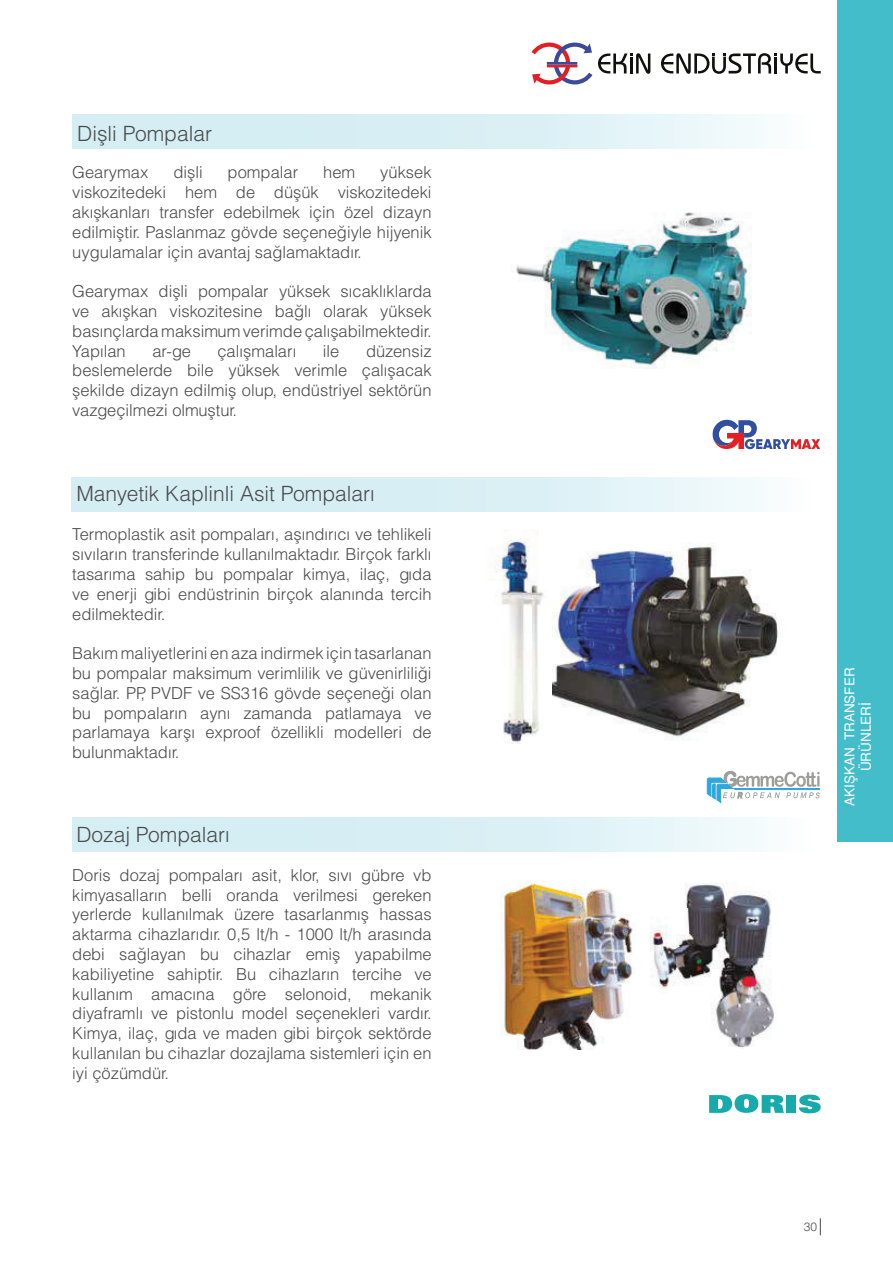
<style>
.page{position:relative;width:893px;height:1263px;background:#fff}
.page>*{position:absolute;margin:0;border:0;box-sizing:border-box;transform-origin:0 0}
.t1{font:21px "Helvetica Light Normal Tr";color:#494a49}
.t2{font:16.5px/19.8px "Helvetica Light Normal Tr";color:#494a49;text-align:justify}
.t3{font:13.5px/16.5px "Helvetica Normal Tr";color:#fff;text-align:center}
.t4{font:12px "Helvetica Light Normal Tr";color:#494a49}
</style>
<div class="page">
<svg style="left:820px;top:1218px;width:1px;height:17px"></svg>
<svg style="left:531px;top:43px;width:61px;height:41px"></svg>
<svg style="left:598px;top:53px;width:52px;height:21px"></svg>
<svg style="left:661px;top:53px;width:160px;height:21px"></svg>
<hr style="left:774px;top:57px;width:3px;height:16px;background:#10110d">
<div style="left:838px;top:0;width:55px;height:842px;background:#43bdc9"></div>
<img style="left:552px;top:544px;width:226px;height:196px">
<img style="left:495px;top:532px;width:49px;height:212px">
<svg style="left:707px;top:771px;width:113px;height:31px"></svg>
<svg style="left:709px;top:1094px;width:75px;height:19px"></svg>
<div style="left:787px;top:1095px;width:9px;height:18px;background:#17aaab"></div>
<svg style="left:799px;top:1094px;width:22px;height:19px"></svg>
<img style="left:512px;top:212px;width:240px;height:157px">
<img style="left:651px;top:882px;width:123px;height:166px">
<img style="left:501px;top:881px;width:132px;height:168px">
<svg style="left:713px;top:420px;width:107px;height:29px"></svg>
<div style="left:72px;top:115px;width:749px;height:34px;background:linear-gradient(to right,#cceaf1,#f0f9fb)"></div>
<div style="left:72px;top:477px;width:748px;height:34px;background:linear-gradient(to right,#cceaf1,#f0f9fb)"></div>
<div style="left:72px;top:817px;width:749px;height:34px;background:linear-gradient(to right,#cceaf1,#f0f9fb)"></div>
<p class="t1" style="left:77px;top:124px;width:136px">Dişli Pompalar</p>
<p class="t2" style="left:72px;top:164px;width:78px">Gearymax</p>
<p class="t2" style="left:173px;top:164px;width:31px">dişli</p>
<p class="t2" style="left:228px;top:164px;width:72px">pompalar</p>
<p class="t2" style="left:323px;top:164px;width:34px">hem</p>
<p class="t2" style="left:72px;top:164px;width:361px;text-indent:308px">yüksek viskozitedeki hem de düşük viskozitedeki akışkanları transfer edebilmek için özel dizayn edilmiştir. Paslanmaz gövde seçeneğiyle hijyenik uygulamalar için avantaj sağlamaktadır.</p>
<p class="t2" style="left:72px;top:283px;width:361px">Gearymax dişli pompalar yüksek sıcaklıklarda ve akışkan viskozitesine bağlı olarak yüksek basınçlarda maksimum verimde çalışabilmektedir.<br>Yapılan</p>
<p class="t2" style="left:72px;top:342px;width:361px;text-indent:294px">düzensiz beslemelerde bile yüksek verimle çalışacak şekilde dizayn edilmiş olup, endüstriyel sektörün vazgeçilmezi olmuştur.</p>
<p class="t2" style="left:152px;top:342px;width:40px">ar-ge</p>
<p class="t2" style="left:217px;top:342px;width:80px">çalışmaları</p>
<p class="t2" style="left:323px;top:342px;width:18px">ile</p>
<p class="t1" style="left:76px;top:484px;width:300px">Manyetik Kaplinli Asit Pompaları</p>
<p class="t2" style="left:72px;top:526px;width:361px">Termoplastik asit pompaları, aşındırıcı ve tehlikeli sıvıların transferinde kullanılmaktadır. Birçok farklı tasarıma sahip bu pompalar kimya, ilaç, gıda ve enerji gibi endüstrinin birçok alanında tercih edilmektedir.</p>
<p class="t2" style="left:72px;top:645px;width:361px">Bakım maliyetlerini en aza indirmek için tasarlanan bu pompalar maksimum verimlilik ve güvenirliliği sağlar. PP, PVDF ve SS316 gövde seçeneği olan bu pompaların aynı zamanda patlamaya ve parlamaya karşı exproof özellikli modelleri de bulunmaktadır.</p>
<p class="t1" style="left:76px;top:824px;width:155px">Dozaj Pompaları</p>
<p class="t2" style="left:72px;top:866px;width:361px">Doris dozaj pompaları asit, klor, sıvı gübre vb kimyasalların belli oranda verilmesi gereken yerlerde kullanılmak üzere tasarlanmış hassas aktarma cihazlarıdır. 0,5 lt/h - 1000 lt/h arasında debi sağlayan bu cihazlar emiş yapabilme kabiliyetine sahiptir. Bu cihazların tercihe ve kullanım amacına göre selonoid, mekanik diyaframlı ve pistonlu model seçenekleri vardır.<br>Kimya, ilaç, gıda ve maden gibi birçok sektörde kullanılan bu cihazlar dozajlama sistemleri için en iyi çözümdür.</p>
<p class="t3" style="left:842px;top:806px;width:140px;rotate:-90deg">AKIŞKAN TRANSFER<br>ÜRÜNLERİ</p>
<p class="t4" style="left:804px;top:1221px;width:15px">30</p>
</div>
